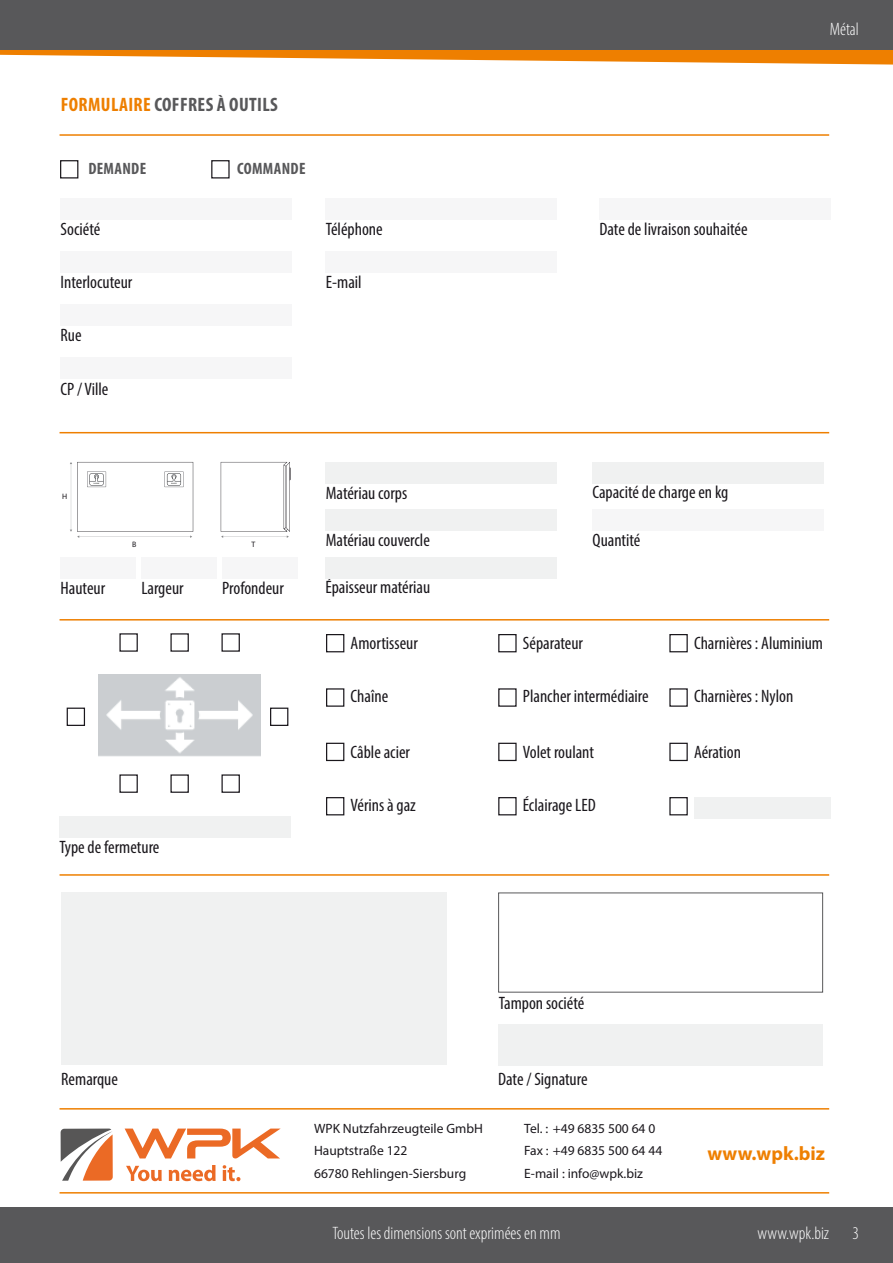
<style>
.page{position:relative;width:893px;height:1263px;background:#fff}
.page>*{position:absolute;margin:0;border:0;box-sizing:border-box;transform-origin:0 0}
.t1{font:700 condensed 19.5px "Myriad Pro";letter-spacing:.02em;color:#58585a}
.t2{font:700 19.5px "Myriad Pro";color:#ee7f00}
.t3{font:condensed 18px "Myriad Pro";color:#1a171c}
.t4{font:300 condensed 18px "Myriad Pro";color:#fff}
.t5{font:700 condensed 16.5px "Myriad Pro";letter-spacing:.02em;color:#58585a}
.t6{font:13.5px/22.5px "Myriad Pro";color:#1a171c}
.t7{font:7.95px "Panton";color:#1a171c}
.s1{color:#ee7f00}
</style>
<div class="page">
<svg style="left:221px;top:462px;width:70px;height:76px"></svg>
<svg style="left:70px;top:462px;width:123px;height:76px"></svg>
<svg style="left:125px;top:1128px;width:156px;height:30px"></svg>
<svg style="left:61px;top:1128px;width:52px;height:53px"></svg>
<svg style="left:126px;top:1166px;width:36px;height:15px"></svg>
<svg style="left:169px;top:1165px;width:47px;height:16px"></svg>
<svg style="left:223px;top:1165px;width:17px;height:16px"></svg>
<hr style="left:60px;top:1192px;width:769px;height:1px;background:#ee7f00">
<hr style="left:60px;top:1108px;width:769px;height:1px;background:#ee7f00">
<hr style="left:60px;top:134px;width:769px;height:2px;background:#ee7f00">
<hr style="left:60px;top:432px;width:769px;height:1px;background:#ee7f00">
<hr style="left:60px;top:619px;width:769px;height:1px;background:#ee7f00">
<hr style="left:60px;top:874px;width:769px;height:2px;background:#ee7f00">
<div style="left:61px;top:198px;width:231px;height:22px;background:#f6f6f7"></div>
<div style="left:326px;top:198px;width:231px;height:22px;background:#f6f6f7"></div>
<div style="left:61px;top:251px;width:231px;height:22px;background:#f6f6f7"></div>
<div style="left:326px;top:251px;width:231px;height:22px;background:#f6f6f7"></div>
<div style="left:61px;top:305px;width:231px;height:21px;background:#f6f6f7"></div>
<div style="left:61px;top:358px;width:231px;height:21px;background:#f6f6f7"></div>
<div style="left:60px;top:160px;width:18px;height:18px;border:1px solid #1a171c"></div>
<div style="left:67px;top:708px;width:18px;height:18px;border:1px solid #1a171c"></div>
<div style="left:270px;top:708px;width:18px;height:18px;border:1px solid #1a171c"></div>
<div style="left:211px;top:160px;width:19px;height:18px;border:1px solid #1a171c"></div>
<div style="left:599px;top:198px;width:232px;height:22px;background:#f6f6f7"></div>
<div style="left:592px;top:509px;width:232px;height:21px;background:#f6f6f7"></div>
<div style="left:326px;top:462px;width:231px;height:22px;background:#f0f1f1"></div>
<div style="left:326px;top:509px;width:231px;height:21px;background:#f0f1f1"></div>
<div style="left:61px;top:557px;width:75px;height:22px;background:#f6f6f7"></div>
<div style="left:141px;top:557px;width:76px;height:22px;background:#f6f6f7"></div>
<div style="left:222px;top:557px;width:76px;height:22px;background:#f6f6f7"></div>
<div style="left:59px;top:816px;width:232px;height:22px;background:#f0f1f1"></div>
<img style="left:98px;top:674px;width:162px;height:82px">
<div style="left:170px;top:633px;width:19px;height:19px;border:1px solid #1a171c"></div>
<div style="left:119px;top:633px;width:19px;height:19px;border:1px solid #1a171c"></div>
<div style="left:221px;top:633px;width:19px;height:19px;border:1px solid #1a171c"></div>
<div style="left:170px;top:774px;width:19px;height:19px;border:1px solid #1a171c"></div>
<div style="left:119px;top:774px;width:19px;height:19px;border:1px solid #1a171c"></div>
<div style="left:221px;top:774px;width:19px;height:19px;border:1px solid #1a171c"></div>
<div style="left:326px;top:634px;width:18px;height:18px;border:1px solid #1a171c"></div>
<div style="left:498px;top:634px;width:19px;height:18px;border:1px solid #1a171c"></div>
<div style="left:669px;top:634px;width:19px;height:18px;border:1px solid #1a171c"></div>
<div style="left:326px;top:688px;width:18px;height:19px;border:1px solid #1a171c"></div>
<div style="left:498px;top:688px;width:19px;height:19px;border:1px solid #1a171c"></div>
<div style="left:669px;top:688px;width:19px;height:19px;border:1px solid #1a171c"></div>
<div style="left:326px;top:743px;width:18px;height:18px;border:1px solid #1a171c"></div>
<div style="left:498px;top:743px;width:19px;height:18px;border:1px solid #1a171c"></div>
<div style="left:669px;top:743px;width:19px;height:18px;border:1px solid #1a171c"></div>
<div style="left:326px;top:797px;width:18px;height:18px;border:1px solid #1a171c"></div>
<div style="left:498px;top:797px;width:19px;height:18px;border:1px solid #1a171c"></div>
<div style="left:669px;top:797px;width:19px;height:18px;border:1px solid #1a171c"></div>
<div style="left:694px;top:797px;width:136px;height:22px;background:#f0f1f1"></div>
<div style="left:325px;top:557px;width:232px;height:22px;background:#f0f1f1"></div>
<div style="left:592px;top:462px;width:232px;height:22px;background:#f0f1f1"></div>
<div style="left:61px;top:892px;width:385px;height:173px;background:#f0f1f1"></div>
<div style="left:498px;top:1024px;width:325px;height:41px;background:#f0f1f1"></div>
<svg style="left:0;top:50px;width:893px;height:15px;fill:#ee7f00"></svg>
<div style="left:0;top:0;width:893px;height:50px;background:#58585a"></div>
<div style="left:0;top:1208px;width:893px;height:55px;background:#58585a"></div>
<p class="t1" style="left:61px;top:92px;width:219px"><span class="s1">FORMULAIRE</span> COFFRES À OUTILS</p>
<p class="t5" style="left:88px;top:159px;width:59px">DEMANDE</p>
<p class="t5" style="left:237px;top:159px;width:70px">COMMANDE</p>
<p class="t3" style="left:61px;top:218px;width:41px">Société</p>
<p class="t3" style="left:326px;top:218px;width:58px">Téléphone</p>
<p class="t3" style="left:61px;top:271px;width:73px">Interlocuteur</p>
<p class="t3" style="left:326px;top:271px;width:37px">E-mail</p>
<p class="t3" style="left:61px;top:325px;width:23px">Rue</p>
<p class="t3" style="left:61px;top:378px;width:49px">CP / Ville</p>
<p class="t3" style="left:599px;top:218px;width:150px">Date de livraison souhaitée</p>
<p class="t4" style="left:830px;top:19px;width:31px">Métal</p>
<p class="t7" style="left:62px;top:492px;width:7px">H</p>
<p class="t7" style="left:132px;top:540px;width:6px">B</p>
<p class="t7" style="left:251px;top:540px;width:5px">T</p>
<p class="t3" style="left:61px;top:577px;width:46px">Hauteur</p>
<p class="t3" style="left:141px;top:577px;width:44px">Largeur</p>
<p class="t3" style="left:222px;top:577px;width:63px">Profondeur</p>
<p class="t3" style="left:59px;top:836px;width:101px">Type de fermeture</p>
<p class="t3" style="left:326px;top:482px;width:83px">Matériau corps</p>
<p class="t3" style="left:326px;top:529px;width:106px">Matériau couvercle</p>
<p class="t3" style="left:325px;top:576px;width:106px">Épaisseur matériau</p>
<p class="t3" style="left:592px;top:481px;width:137px">Capacité de charge en kg</p>
<p class="t3" style="left:592px;top:529px;width:49px">Quantité</p>
<p class="t3" style="left:351px;top:632px;width:69px">Amortisseur</p>
<p class="t3" style="left:523px;top:632px;width:62px">Séparateur</p>
<p class="t3" style="left:694px;top:632px;width:130px">Charnières : Aluminium</p>
<p class="t3" style="left:351px;top:685px;width:39px">Chaîne</p>
<p class="t3" style="left:523px;top:685px;width:127px">Plancher intermédiaire</p>
<p class="t3" style="left:694px;top:685px;width:101px">Charnières : Nylon</p>
<p class="t3" style="left:351px;top:741px;width:61px">Câble acier</p>
<p class="t3" style="left:523px;top:741px;width:73px">Volet roulant</p>
<p class="t3" style="left:694px;top:741px;width:49px">Aération</p>
<p class="t3" style="left:351px;top:794px;width:67px">Vérins à gaz</p>
<p class="t3" style="left:523px;top:794px;width:74px">Éclairage LED</p>
<p class="t3" style="left:499px;top:992px;width:87px">Tampon société</p>
<p class="t3" style="left:61px;top:1068px;width:58px">Remarque</p>
<p class="t3" style="left:498px;top:1068px;width:91px">Date / Signature</p>
<p class="t6" style="left:314px;top:1117px;width:170px">WPK Nutzfahrzeugteile GmbH<br>Hauptstraße 122<br>66780 Rehlingen-Siersburg</p>
<p class="t6" style="left:524px;top:1117px;width:140px">Tel. : +49 6835 500 64 0<br>Fax : +49 6835 500 64 44<br>E-mail : info@wpk.biz</p>
<p class="t2" style="left:707px;top:1140px;width:119px">www.wpk.biz</p>
<p class="t4" style="left:332px;top:1222px;width:230px">Toutes les dimensions sont exprimées en mm</p>
<p class="t4" style="left:757px;top:1222px;width:73px">www.wpk.biz</p>
<p class="t4" style="left:852px;top:1222px;width:8px">3</p>
</div>
